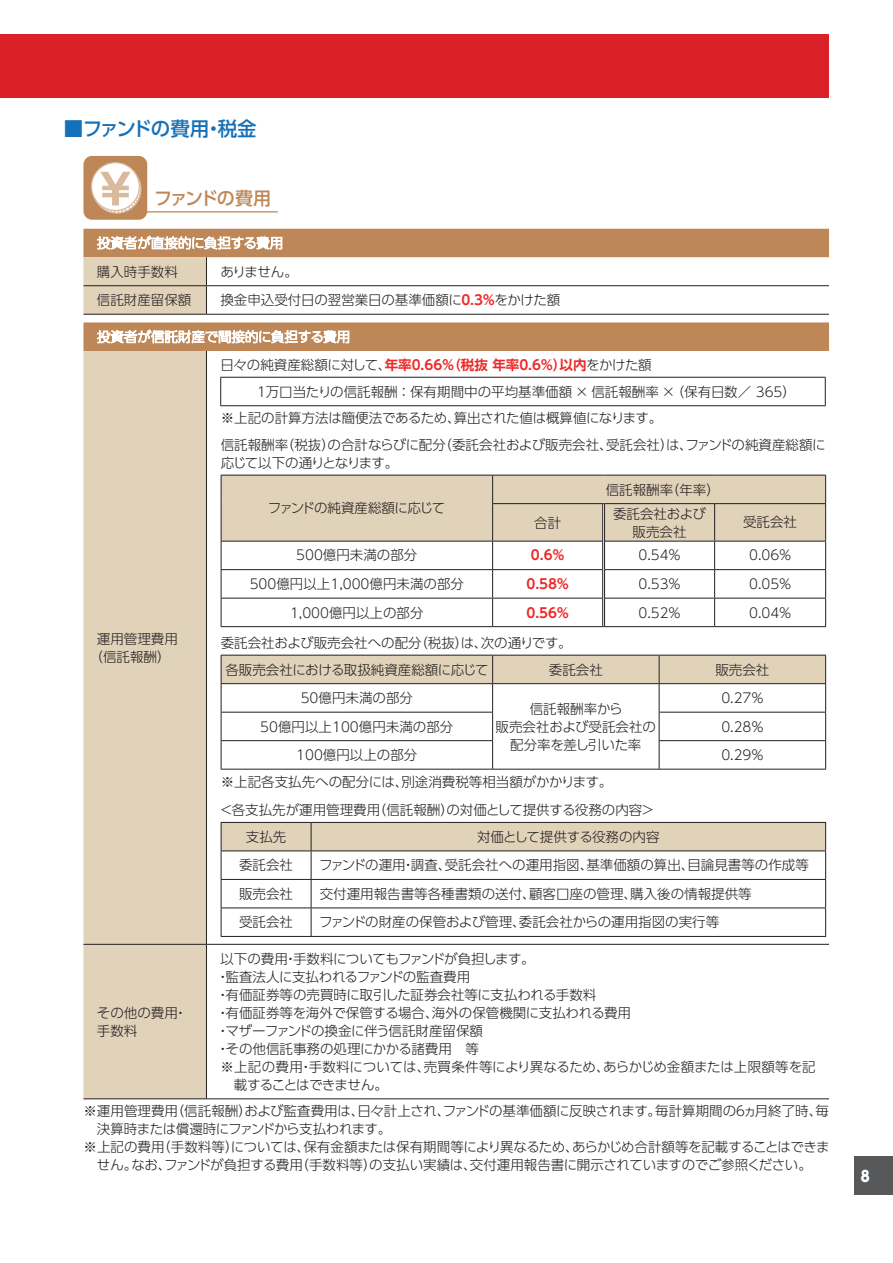
<style>
.page{position:relative;width:893px;height:1263px;background:#fff}
.page>*{position:absolute;margin:0;border:0;box-sizing:border-box;transform-origin:0 0}
.t1{font:500 19.5px "UD Shin Go Pro";letter-spacing:-.06em;color:#1471b9}
.t2{font:500 18px "UD Shin Go Pro";letter-spacing:-.095em;color:#be8757}
.t3{font:800 15px "UD Shin Go Pro";color:#fff;scale:.9 1}
.t4{font:300 13.5px/18px "UD Shin Go Pro";color:#231f20}
.t5{font:300 13.5px "UD Shin Go Pro";letter-spacing:-.02em;color:#231f20}
.t6{font:300 13.5px "UD Shin Go Pro";letter-spacing:-.035em;color:#231f20}
.t7{font:300 13.5px "UD Shin Go Pro";letter-spacing:-.025em;color:#231f20}
.t8{font:700 13.5px "UD Shin Go Pro De";color:#ee2928}
.t9{font:300 13.5px "UD Shin Go Pro";letter-spacing:-.085em;color:#231f20}
.t10{font:300 13.5px "UD Shin Go Pro";letter-spacing:-.055em;color:#231f20}
.s1{font-family:"UD Shin Go Pro De";font-weight:700;color:#ee2928}
.s2{font-family:"UD Shin Go Pro";font-weight:300;color:#231f20}
</style>
<div class="page">
<div style="left:855px;top:1157px;width:38px;height:38px;background:#57585a"></div>
<div style="left:83px;top:156px;width:64px;height:64px;background:#be8757;border-radius:9px"></div>
<div style="left:91px;top:163px;width:48px;height:48px;background:#fff;border-radius:50%"></div>
<div style="left:91px;top:162px;width:49px;height:49px;border:1px solid #daba9d;border-radius:50%"></div>
<svg style="left:100px;top:172px;width:42px;height:42px"></svg>
<hr style="left:128px;top:211px;width:150px;height:1px;background:#be8757">
<svg style="left:83px;top:229px;width:746px;height:122px"></svg>
<div style="left:83px;top:257px;width:123px;height:841px;background:#e1d2ba"></div>
<hr style="left:83px;top:285px;width:123px;height:1px;background:#231f20">
<hr style="left:206px;top:285px;width:623px;height:1px;background:#231f20">
<svg style="left:206px;top:257px;width:1px;height:57px"></svg>
<hr style="left:83px;top:314px;width:123px;height:1px;background:#231f20">
<hr style="left:206px;top:314px;width:623px;height:1px;background:#231f20">
<hr style="left:83px;top:944px;width:123px;height:1px;background:#231f20">
<hr style="left:206px;top:944px;width:623px;height:1px;background:#231f20">
<hr style="left:206px;top:945px;width:1px;height:153px;background:#231f20">
<hr style="left:83px;top:1098px;width:123px;height:1px;background:#231f20">
<hr style="left:206px;top:1098px;width:623px;height:1px;background:#231f20">
<hr style="left:206px;top:351px;width:1px;height:593px;background:#231f20">
<svg style="left:97px;top:235px;width:185px;height:15px"></svg>
<svg style="left:97px;top:329px;width:252px;height:15px"></svg>
<hr style="left:220px;top:377px;width:606px;height:1px;background:#231f20">
<svg style="left:220px;top:378px;width:1px;height:27px"></svg>
<svg style="left:825px;top:378px;width:1px;height:27px"></svg>
<hr style="left:220px;top:405px;width:606px;height:1px;background:#231f20">
<hr style="left:221px;top:626px;width:272px;height:1px;background:#231f20">
<hr style="left:604px;top:626px;width:111px;height:1px;background:#231f20">
<hr style="left:715px;top:626px;width:111px;height:1px;background:#231f20">
<svg style="left:221px;top:475px;width:605px;height:151px"></svg>
<hr style="left:493px;top:626px;width:111px;height:1px;background:#231f20">
<svg style="left:221px;top:655px;width:605px;height:114px"></svg>
<hr style="left:221px;top:769px;width:272px;height:1px;background:#231f20">
<hr style="left:493px;top:769px;width:166px;height:1px;background:#231f20">
<hr style="left:659px;top:769px;width:167px;height:1px;background:#231f20">
<svg style="left:221px;top:822px;width:605px;height:114px"></svg>
<hr style="left:221px;top:936px;width:90px;height:1px;background:#231f20">
<hr style="left:311px;top:936px;width:515px;height:1px;background:#231f20">
<div style="left:0;top:34px;width:823px;height:64px;background:#da2128"></div>
<hr style="left:825px;top:34px;width:4px;height:64px;background:#da2128">
<h1 class="t1" style="left:64px;top:112px;width:194px">■ファンドの費用・税金</h1>
<h2 class="t2" style="left:154px;top:184px;width:118px">ファンドの費用</h2>
<p class="t4" style="left:97px;top:262px;width:82px">購入時手数料</p>
<p class="t4" style="left:220px;top:262px;width:79px">ありません。</p>
<p class="t4" style="left:97px;top:290px;width:96px">信託財産留保額</p>
<p class="t4" style="left:220px;top:290px;width:341px">換金申込受付日の翌営業日の基準価額に<span class="s1">0.3％</span>をかけた額</p>
<p class="t4" style="left:90px;top:629px;width:90px;text-align:center">運用管理費用（信託報酬）</p>
<p class="t8" style="left:220px;top:354px;width:433px"><span class="s2">日々の純資産総額に対して、</span>年率0.66％（税抜 年率0.6％）以内<span class="s2">をかけた額</span></p>
<p class="t4" style="left:221px;top:378px;width:606px;line-height:26.5px;text-indent:34px">１万口当たりの信託報酬 ：保有期間中の平均基準価額 × 信託報酬率 × （保有日数／ 365）<br>※上記の計算方法は簡便法であるため、算出された値は概算値になります。<br>信託報酬率（税抜）の合計ならびに配分（委託会社および販売会社、受託会社）は、ファンドの純資産総額に</p>
<p class="t9" style="left:221px;top:452px;width:179px">応じて以下の通りとなります。</p>
<p class="t6" style="left:268px;top:497px;width:179px">ファンドの純資産総額に応じて</p>
<p class="t4" style="left:606px;top:480px;width:116px">信託報酬率（年率）</p>
<p class="t4" style="left:534px;top:513px;width:28px">合計</p>
<p class="t4" style="left:613px;top:504px;width:95px;text-align:center">委託会社および販売会社</p>
<p class="t4" style="left:743px;top:513px;width:55px">受託会社</p>
<p class="t4" style="left:296px;top:546px;width:123px">500億円未満の部分</p>
<p class="t8" style="left:531px;top:544px;width:36px">0.6％</p>
<p class="t4" style="left:638px;top:546px;width:44px">0.54％</p>
<p class="t4" style="left:749px;top:546px;width:44px">0.06％</p>
<p class="t4" style="left:250px;top:574px;width:216px">500億円以上1,000億円未満の部分</p>
<p class="t8" style="left:526px;top:573px;width:45px">0.58％</p>
<p class="t4" style="left:638px;top:574px;width:44px">0.53％</p>
<p class="t4" style="left:749px;top:574px;width:44px">0.05％</p>
<p class="t4" style="left:290px;top:603px;width:135px">1,000億円以上の部分</p>
<p class="t8" style="left:526px;top:601px;width:45px">0.56％</p>
<p class="t4" style="left:638px;top:603px;width:44px">0.52％</p>
<p class="t4" style="left:749px;top:603px;width:44px">0.04％</p>
<p class="t4" style="left:225px;top:629px;width:348px;line-height:26.7px;text-indent:-5px">委託会社および販売会社への配分（税抜）は、次の通りです。各販売会社における取扱純資産総額に応じて</p>
<p class="t4" style="left:549px;top:660px;width:55px">委託会社</p>
<p class="t4" style="left:715px;top:660px;width:55px">販売会社</p>
<p class="t4" style="left:301px;top:688px;width:114px">50億円未満の部分</p>
<p class="t4" style="left:721px;top:688px;width:44px">0.27％</p>
<p class="t4" style="left:496px;top:699px;width:162px;text-align:center">信託報酬率から<br>販売会社および受託会社の配分率を差し引いた率</p>
<p class="t4" style="left:260px;top:717px;width:195px">50億円以上100億円未満の部分</p>
<p class="t4" style="left:721px;top:717px;width:44px">0.28％</p>
<p class="t4" style="left:296px;top:745px;width:123px">100億円以上の部分</p>
<p class="t4" style="left:721px;top:745px;width:44px">0.29％</p>
<p class="t4" style="left:219px;top:767px;width:437px;line-height:28.5px">※上記各支払先への配分には、別途消費税等相当額がかかります。<br>＜各支払先が運用管理費用（信託報酬）の対価として提供する役務の内容＞</p>
<p class="t4" style="left:246px;top:827px;width:42px">支払先</p>
<p class="t4" style="left:477px;top:827px;width:184px">対価として提供する役務の内容</p>
<p class="t4" style="left:239px;top:856px;width:55px">委託会社</p>
<p class="t4" style="left:319px;top:856px;width:491px">ファンドの運用・調査、受託会社への運用指図、基準価額の算出、目論見書等の作成等</p>
<p class="t4" style="left:239px;top:884px;width:55px">販売会社</p>
<p class="t4" style="left:320px;top:884px;width:433px">交付運用報告書等各種書類の送付、顧客口座の管理、購入後の情報提供等</p>
<p class="t4" style="left:239px;top:913px;width:55px">受託会社</p>
<p class="t4" style="left:319px;top:913px;width:402px">ファンドの財産の保管および管理、委託会社からの運用指図の実行等</p>
<p class="t6" style="left:220px;top:948px;width:316px">以下の費用・手数料についてもファンドが負担します。</p>
<p class="t5" style="left:216px;top:966px;width:256px">・監査法人に支払われるファンドの監査費用</p>
<p class="t4" style="left:216px;top:985px;width:382px">・有価証券等の売買時に取引した証券会社等に支払われる手数料</p>
<p class="t4" style="left:216px;top:1003px;width:416px">・有価証券等を海外で保管する場合、海外の保管機関に支払われる費用</p>
<p class="t5" style="left:216px;top:1019px;width:268px">・マザーファンドの換金に伴う信託財産留保額</p>
<p class="t4" style="left:216px;top:1039px;width:264px">・その他信託事務の処理にかかる諸費用　等</p>
<p class="t4" style="left:220px;top:1057px;width:597px">※上記の費用・手数料については、売買条件等により異なるため、あらかじめ金額または上限額等を記</p>
<p class="t10" style="left:234px;top:1073px;width:156px">載することはできません。</p>
<p class="t4" style="left:83px;top:1101px;width:747px">※運用管理費用（信託報酬）および監査費用は、日々計上され、ファンドの基準価額に反映されます。毎計算期間の６ヵ月終了時、毎</p>
<p class="t6" style="left:97px;top:1118px;width:296px">決算時または償還時にファンドから支払われます。</p>
<p class="t7" style="left:83px;top:1136px;width:748px">※上記の費用（手数料等）については、保有金額または保有期間等により異なるため、あらかじめ合計額等を記載することはできま</p>
<p class="t5" style="left:97px;top:1154px;width:716px">せん。なお、ファンドが負担する費用（手数料等）の支払い実績は、交付運用報告書に開示されていますのでご参照ください。</p>
<p class="t4" style="left:97px;top:1003px;width:92px">その他の費用・手数料</p>
<p class="t3" style="left:861px;top:1163px;width:11px">8</p>
</div>
